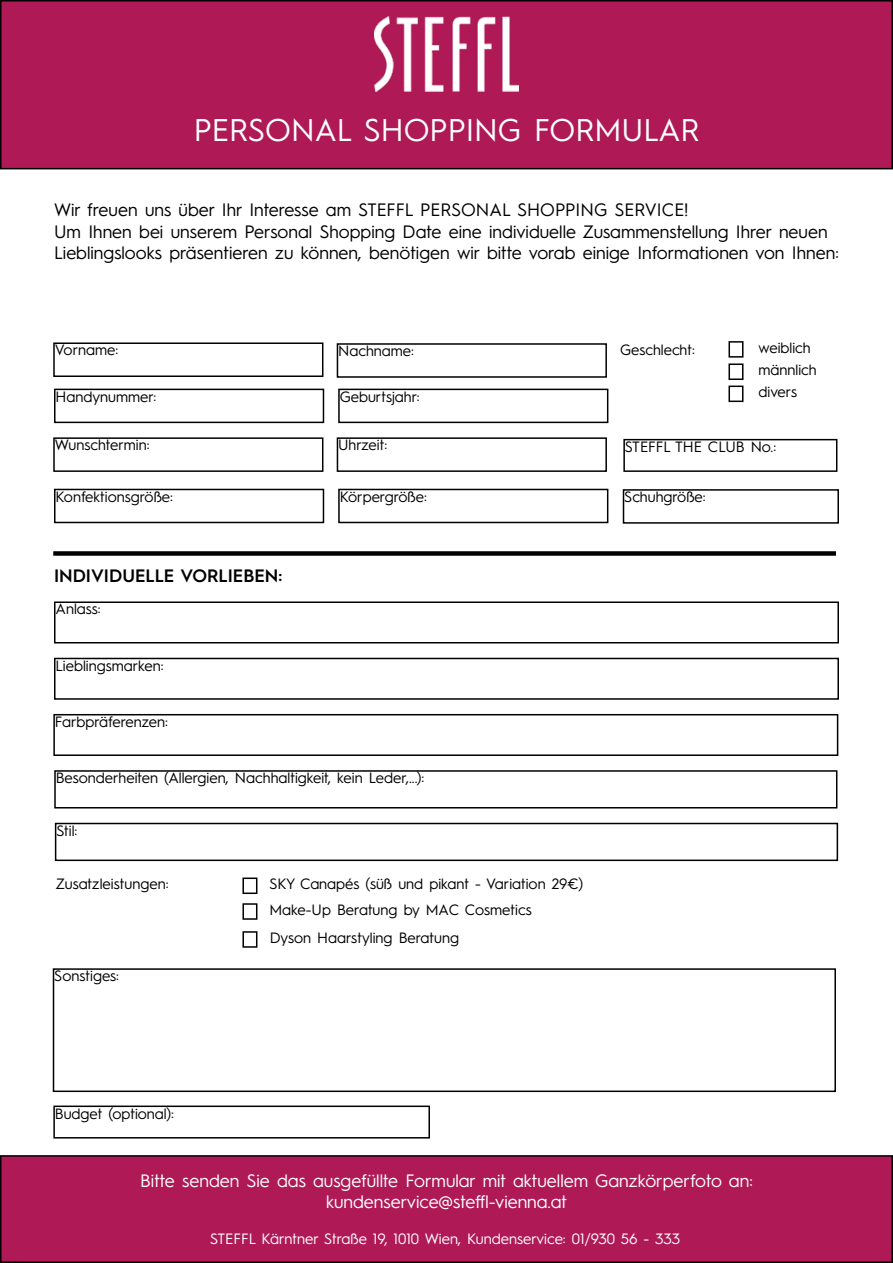
<style>
.page{position:relative;width:893px;height:1263px;background:#fff}
.page>*{position:absolute;margin:0;border:0;box-sizing:border-box;transform-origin:0 0}
.t1{font:31.5px "Hurme Geometric Sans 1";color:#fff}
.t2{font:18px/21.6px "Hurme Geometric Sans 1";color:#000}
.t3{font:18px/21.6px "Hurme Geometric Sans 1";color:#fff;text-align:center}
.t4{font:600 18px "Hurme Geometric Sans 1";color:#000}
.t5{font:15px/26.1px "Hurme Geometric Sans 1";color:#000}
.t6{font:15px "Hurme Geometric Sans 1";color:#fff}
</style>
<div class="page">
<div style="left:1px;top:1px;width:891px;height:168px;background:#ae1956"></div>
<img style="left:374px;top:17px;width:144px;height:74px">
<div style="left:0;top:0;width:893px;height:169px;border:2px solid #000"></div>
<div style="left:1px;top:1156px;width:891px;height:106px;background:#ae1956"></div>
<div style="left:0;top:1155px;width:893px;height:108px;border:2px solid #000"></div>
<div style="left:53px;top:342px;width:270px;height:35px;border:2px solid #000"></div>
<div style="left:54px;top:601px;width:785px;height:42px;border:2px solid #000"></div>
<div style="left:53px;top:714px;width:785px;height:42px;border:2px solid #000"></div>
<div style="left:54px;top:389px;width:270px;height:34px;border:2px solid #000"></div>
<div style="left:338px;top:389px;width:270px;height:34px;border:2px solid #000"></div>
<div style="left:53px;top:437px;width:270px;height:35px;border:2px solid #000"></div>
<div style="left:54px;top:489px;width:270px;height:34px;border:2px solid #000"></div>
<div style="left:54px;top:770px;width:783px;height:38px;border:2px solid #000"></div>
<div style="left:55px;top:823px;width:783px;height:38px;border:2px solid #000"></div>
<div style="left:53px;top:968px;width:783px;height:124px;border:2px solid #000"></div>
<div style="left:53px;top:1105px;width:377px;height:33px;border:2px solid #000"></div>
<div style="left:728px;top:341px;width:15px;height:17px;border:2px solid #000"></div>
<div style="left:728px;top:363px;width:15px;height:17px;border:2px solid #000"></div>
<div style="left:728px;top:386px;width:15px;height:16px;border:2px solid #000"></div>
<div style="left:337px;top:437px;width:270px;height:35px;border:2px solid #000"></div>
<div style="left:623px;top:439px;width:214px;height:33px;border:2px solid #000"></div>
<div style="left:338px;top:489px;width:270px;height:34px;border:2px solid #000"></div>
<div style="left:623px;top:489px;width:216px;height:35px;border:2px solid #000"></div>
<div style="left:53px;top:551px;width:783px;height:5px;background:#000"></div>
<div style="left:54px;top:658px;width:785px;height:42px;border:2px solid #000"></div>
<div style="left:242px;top:877px;width:15px;height:17px;border:2px solid #000"></div>
<div style="left:242px;top:903px;width:15px;height:17px;border:2px solid #000"></div>
<div style="left:242px;top:931px;width:15px;height:17px;border:2px solid #000"></div>
<h1 class="t1" style="left:194px;top:107px;width:507px">PERSONAL SHOPPING FORMULAR</h1>
<p class="t2" style="left:54px;top:198px;width:786px">Wir freuen uns über Ihr Interesse am STEFFL PERSONAL SHOPPING SERVICE!<br>Um Ihnen bei unserem Personal Shopping Date eine individuelle Zusammenstellung Ihrer neuen<br>Lieblingslooks präsentieren zu können, benötigen wir bitte vorab einige Informationen von Ihnen:</p>
<p class="t5" style="left:55px;top:336px;width:65px">Vorname:</p>
<p class="t5" style="left:56px;top:382px;width:102px">Handynummer:</p>
<p class="t5" style="left:55px;top:431px;width:96px">Wunschtermin:</p>
<p class="t5" style="left:56px;top:482px;width:119px">Konfektionsgröße:</p>
<p class="t4" style="left:54px;top:563px;width:230px">INDIVIDUELLE VORLIEBEN:</p>
<p class="t5" style="left:56px;top:595px;width:47px">Anlass:</p>
<p class="t5" style="left:56px;top:651px;width:110px">Lieblingsmarken:</p>
<p class="t5" style="left:55px;top:708px;width:115px">Farbpräferenzen:</p>
<p class="t5" style="left:338px;top:337px;width:77px">Nachname:</p>
<p class="t5" style="left:340px;top:382px;width:81px">Geburtsjahr:</p>
<p class="t5" style="left:620px;top:335px;width:76px">Geschlecht:</p>
<p class="t5" style="left:758px;top:333px;width:54px">weiblich</p>
<p class="t5" style="left:758px;top:356px;width:60px">männlich</p>
<p class="t5" style="left:758px;top:378px;width:40px">divers</p>
<p class="t5" style="left:338px;top:431px;width:51px">Uhrzeit:</p>
<p class="t5" style="left:625px;top:433px;width:153px">STEFFL THE CLUB No.:</p>
<p class="t5" style="left:340px;top:482px;width:89px">Körpergröße:</p>
<p class="t5" style="left:624px;top:483px;width:83px">Schuhgröße:</p>
<p class="t5" style="left:56px;top:764px;width:370px">Besonderheiten (Allergien, Nachhaltigkeit, kein Leder,...):</p>
<p class="t5" style="left:56px;top:816px;width:22px">Stil:</p>
<p class="t5" style="left:56px;top:869px;width:115px">Zusatzleistungen:</p>
<p class="t5" style="left:54px;top:962px;width:66px">Sonstiges:</p>
<p class="t5" style="left:55px;top:1099px;width:121px">Budget (optional):</p>
<p class="t5" style="left:269px;top:870px;width:315px">SKY Canapés (süß und pikant - Variation 29€)<br>Make-Up Beratung by MAC Cosmetics</p>
<p class="t5" style="left:270px;top:924px;width:191px">Dyson Haarstyling Beratung</p>
<p class="t3" style="left:140px;top:1168px;width:614px">Bitte senden Sie das ausgefüllte Formular mit aktuellem Ganzkörperfoto an: kundenservice@steffl-vienna.at</p>
<p class="t6" style="left:210px;top:1228px;width:472px">STEFFL Kärntner Straße 19, 1010 Wien, Kundenservice: 01/930 56 - 333</p>
</div>
